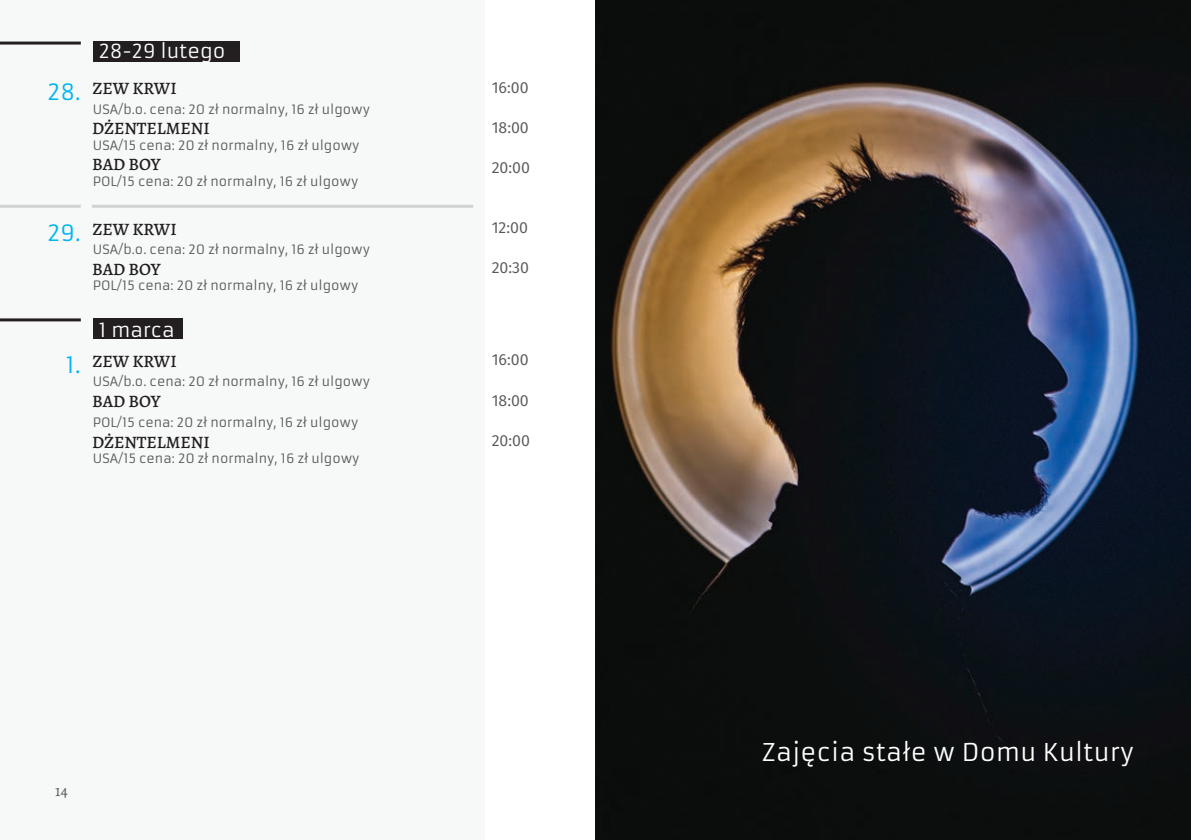
<style>
.page{position:relative;width:1191px;height:840px;background:#fff}
.page>*{position:absolute;margin:0;border:0;box-sizing:border-box;transform-origin:0 0}
.t1{font:24px "Armata";letter-spacing:.01em;color:#fff}
.t2{font:22px "Armata";color:#00b4ef}
.t3{font:19px "Armata";color:#fff}
.t4{font:500 17.4px "Alegreya SC";color:#231f20}
.t5{font:16px "Fira Sans";color:#57585a}
.t6{font:16px "Alegreya";color:#57585a}
.t7{font:12.6px "Armata";color:#57585a}
</style>
<div class="page">
<img style="left:595px;top:0;width:596px;height:839px">
<div style="left:0;top:0;width:484px;height:839px;background:#f6f9f8"></div>
<hr style="left:0;top:42px;width:81px;height:3px;background:#231f20">
<hr style="left:0;top:318px;width:81px;height:3px;background:#231f20">
<div style="left:94px;top:42px;width:146px;height:20px;background:#231f20"></div>
<div style="left:94px;top:318px;width:89px;height:21px;background:#231f20"></div>
<hr style="left:92px;top:205px;width:381px;height:3px;background:#d1d2d4">
<hr style="left:0;top:205px;width:81px;height:3px;background:#d1d2d4">
<h3 class="t3" style="left:99px;top:40px;width:128px">28-29 lutego</h3>
<h2 class="t2" style="left:47px;top:78px;width:35px">28.</h2>
<h3 class="t4" style="left:92px;top:76px;width:86px">ZEW KRWI</h3>
<p class="t7" style="left:93px;top:101px;width:279px">USA/b.o. cena: 20 zł normalny, 16 zł ulgowy</p>
<h3 class="t4" style="left:92px;top:116px;width:119px">DŻENTELMENI</h3>
<p class="t7" style="left:93px;top:137px;width:268px">USA/15 cena: 20 zł normalny, 16 zł ulgowy</p>
<h3 class="t4" style="left:92px;top:152px;width:70px">BAD BOY</h3>
<p class="t7" style="left:93px;top:173px;width:267px">POL/15 cena: 20 zł normalny, 16 zł ulgowy</p>
<p class="t5" style="left:492px;top:75px;width:38px">16:00</p>
<p class="t5" style="left:492px;top:115px;width:39px">18:00</p>
<p class="t5" style="left:492px;top:155px;width:40px">20:00</p>
<h2 class="t2" style="left:47px;top:219px;width:35px">29.</h2>
<h3 class="t4" style="left:92px;top:217px;width:86px">ZEW KRWI</h3>
<p class="t7" style="left:93px;top:242px;width:279px">USA/b.o. cena: 20 zł normalny, 16 zł ulgowy</p>
<h3 class="t4" style="left:92px;top:257px;width:70px">BAD BOY</h3>
<p class="t7" style="left:93px;top:278px;width:267px">POL/15 cena: 20 zł normalny, 16 zł ulgowy</p>
<p class="t5" style="left:492px;top:215px;width:38px">12:00</p>
<p class="t5" style="left:492px;top:255px;width:39px">20:30</p>
<h3 class="t3" style="left:99px;top:318px;width:78px">1 marca</h3>
<h2 class="t2" style="left:66px;top:351px;width:16px">1.</h2>
<h3 class="t4" style="left:92px;top:349px;width:86px">ZEW KRWI</h3>
<p class="t7" style="left:93px;top:374px;width:279px">USA/b.o. cena: 20 zł normalny, 16 zł ulgowy</p>
<h3 class="t4" style="left:92px;top:389px;width:70px">BAD BOY</h3>
<p class="t7" style="left:93px;top:414px;width:267px">POL/15 cena: 20 zł normalny, 16 zł ulgowy</p>
<h3 class="t4" style="left:92px;top:429px;width:119px">DŻENTELMENI</h3>
<p class="t7" style="left:93px;top:450px;width:268px">USA/15 cena: 20 zł normalny, 16 zł ulgowy</p>
<p class="t5" style="left:492px;top:348px;width:38px">16:00</p>
<p class="t5" style="left:492px;top:388px;width:39px">18:00</p>
<p class="t5" style="left:492px;top:428px;width:40px">20:00</p>
<h1 class="t1" style="left:762px;top:737px;width:374px">Zajęcia stałe w Domu Kultury</h1>
<p class="t6" style="left:55px;top:780px;width:14px">14</p>
</div>
